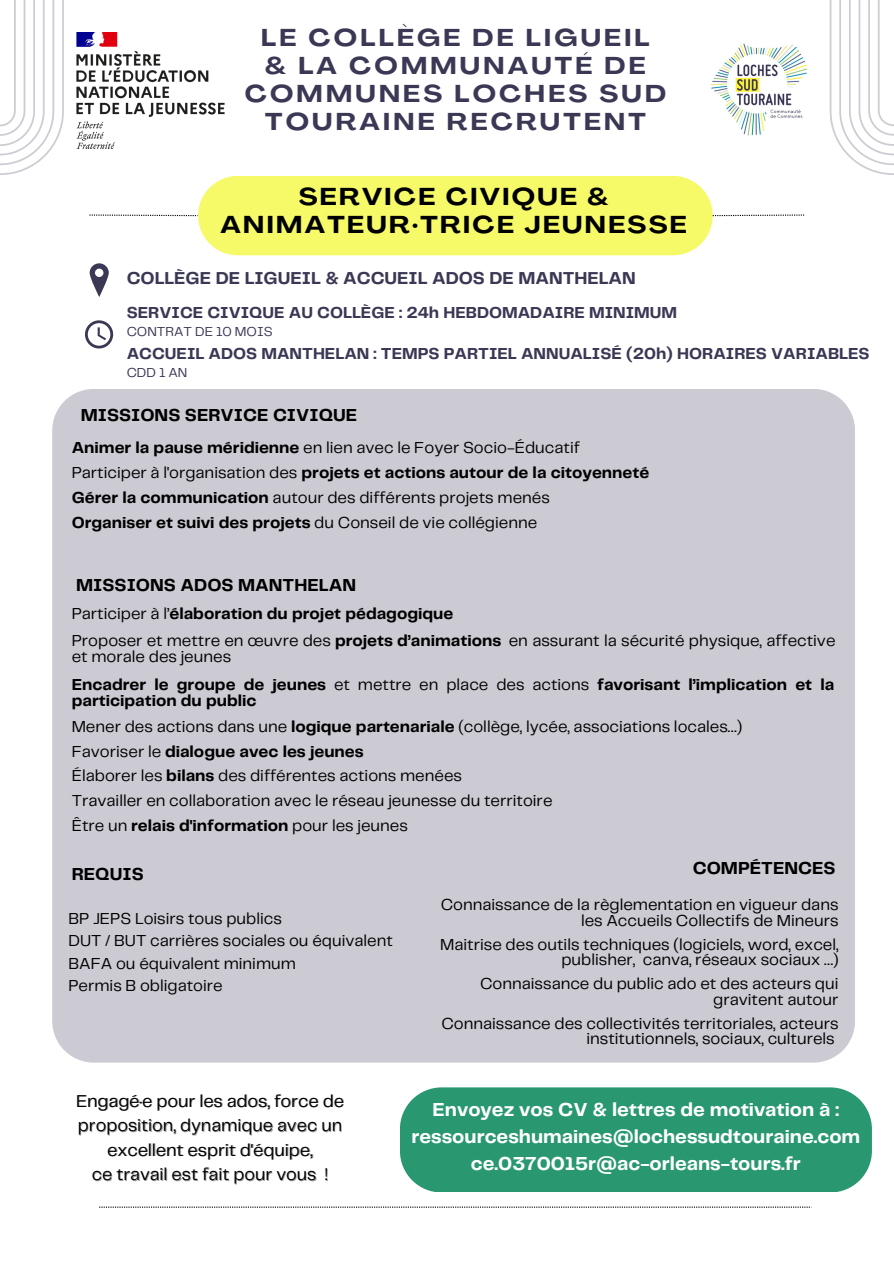
<style>
.page{position:relative;width:894px;height:1264px;background:#fff}
.page>*{position:absolute;margin:0;border:0;box-sizing:border-box;transform-origin:0 0}
.t1{font:700 expanded 24px/28.2px "Agrandir";letter-spacing:.135em;color:#3a3854;text-align:center}
.t2{font:700 expanded 24px "Agrandir";letter-spacing:.1em;color:#000}
.t3{font:700 19.5px/27px "Telegraf";color:#fff;text-align:center}
.t4{font:700 18px "Telegraf";color:#000}
.t5{font:700 18px "Telegraf";color:#3a3854}
.t6{font:17.85px/24.5px "Telegraf";color:#000;text-align:center}
.t7{font:16.5px/15.8px "Telegraf";color:#000;text-align:right}
.t8{font:700 16.5px/15.8px "Telegraf";color:#000}
.t9{font:700 16.5px "Telegraf";color:#3a3854}
.t10{font:13.5px "Telegraf";color:#3a3854}
.s1{font-weight:700}
.s2{font-weight:400}
.s3{color:rgb(0 0 0/.4)}
</style>
<div class="page">
<div style="left:52px;top:389px;width:802px;height:673px;background:#cccbd3"></div>
<div style="left:400px;top:1087px;width:471px;height:105px;background:#299871"></div>
<svg style="left:99px;top:1206px;width:711px;height:1px"></svg>
<svg style="left:89px;top:176px;width:715px;height:79px"></svg>
<svg style="left:829px;top:0;width:64px;height:175px"></svg>
<svg style="left:0;top:0;width:64px;height:175px"></svg>
<img style="left:710px;top:43px;width:98px;height:93px">
<svg style="left:90px;top:263px;width:19px;height:34px"></svg>
<svg style="left:85px;top:320px;width:28px;height:28px"></svg>
<img style="left:76px;top:32px;width:149px;height:116px">
<p class="t1" style="left:261px;top:25px;width:390px">LE COLLÈGE DE LIGUEIL</p>
<p class="t1" style="left:245px;top:54px;width:422px">&amp; LA COMMUNAUTÉ DE<br>COMMUNES LOCHES SUD<br>TOURAINE RECRUTENT</p>
<p class="t2" style="left:298px;top:187px;width:311px">SERVICE CIVIQUE &amp;</p>
<p class="t2" style="left:220px;top:215px;width:467px">ANIMATEUR·TRICE JEUNESSE</p>
<p class="t5" style="left:127px;top:270px;width:510px">COLLÈGE DE LIGUEIL &amp; ACCUEIL ADOS DE MANTHELAN</p>
<p class="t9" style="left:127px;top:305px;width:551px">SERVICE CIVIQUE AU COLLÈGE : 24h HEBDOMADAIRE MINIMUM</p>
<p class="t10" style="left:127px;top:326px;width:147px">CONTRAT DE 10 MOIS</p>
<p class="t9" style="left:127px;top:346px;width:744px">ACCUEIL ADOS MANTHELAN : TEMPS PARTIEL ANNUALISÉ (20h) HORAIRES VARIABLES</p>
<p class="t10" style="left:127px;top:366px;width:62px">CDD 1 AN</p>
<p class="t4" style="left:81px;top:408px;width:278px">MISSIONS SERVICE CIVIQUE</p>
<p class="t7" style="left:72px;top:441px;width:509px"><span class="s1">Animer la pause méridienne</span> en lien avec le Foyer Socio-Éducatif</p>
<p class="t8" style="left:72px;top:465px;width:579px"><span class="s2">Participer à l'organisation des</span> projets et actions autour de la citoyenneté</p>
<p class="t7" style="left:72px;top:490px;width:479px"><span class="s1">Gérer la communication</span> autour des différents projets menés</p>
<p class="t8" style="left:72px;top:515px;width:467px">Organiser et suivi des projets <span class="s2">du Conseil de vie collégienne</span></p>
<p class="t4" style="left:76px;top:577px;width:281px">MISSIONS ADOS MANTHELAN</p>
<p class="t8" style="left:72px;top:606px;width:383px"><span class="s2">Participer à l’</span>élaboration du projet pédagogique</p>
<p class="t7" style="left:72px;top:633px;width:765px;text-align:left">Proposer et mettre en œuvre des <span class="s1">projets d’animations</span> en assurant la sécurité physique, affective et morale des jeunes</p>
<p class="t8" style="left:72px;top:677px;width:764px">Encadrer le groupe de jeunes <span class="s2">et mettre en place des actions</span> favorisant l’implication et la participation du public</p>
<p class="t7" style="left:72px;top:719px;width:672px">Mener des actions dans une <span class="s1">logique partenariale</span> (collège, lycée, associations locales…)</p>
<p class="t8" style="left:72px;top:744px;width:293px"><span class="s2">Favoriser le</span> dialogue avec les jeunes</p>
<p class="t7" style="left:72px;top:769px;width:392px">Élaborer les <span class="s1">bilans</span> des différentes actions menées</p>
<p class="t7" style="left:72px;top:793px;width:482px">Travailler en collaboration avec le réseau jeunesse du territoire</p>
<p class="t7" style="left:72px;top:818px;width:337px">Être un <span class="s1">relais d'information</span> pour les jeunes</p>
<p class="t4" style="left:72px;top:866px;width:74px">REQUIS</p>
<p class="t7" style="left:68px;top:911px;width:215px">BP JEPS Loisirs tous publics</p>
<p class="t7" style="left:68px;top:933px;width:326px">DUT / BUT carrières sociales ou équivalent</p>
<p class="t7" style="left:68px;top:956px;width:229px">BAFA ou équivalent minimum</p>
<p class="t7" style="left:68px;top:978px;width:156px">Permis B obligatoire</p>
<p class="t6" style="left:76px;top:1089px;width:269px">Engagé·e pour les ados, force de proposition, dynamique avec un excellent esprit d'équipe,</p>
<p class="t6" style="left:92px;top:1162px;width:238px">ce travail est fait pour vous <span class="s3">!</span></p>
<p class="t4" style="left:692px;top:860px;width:144px">COMPÉTENCES</p>
<p class="t7" style="left:440px;top:897px;width:399px">Connaissance de la règlementation en vigueur dans les Accueils Collectifs de Mineurs</p>
<p class="t7" style="left:440px;top:937px;width:399px">Maitrise des outils techniques (logiciels, word, excel, publisher, canva, réseaux sociaux …)</p>
<p class="t7" style="left:480px;top:976px;width:360px">Connaissance du public ado et des acteurs qui gravitent autour</p>
<p class="t7" style="left:441px;top:1016px;width:398px">Connaissance des collectivités territoriales, acteurs institutionnels, sociaux, culturels</p>
<p class="t3" style="left:411px;top:1097px;width:450px">Envoyez vos CV &amp; lettres de motivation à : ressourceshumaines@lochessudtouraine.com</p>
<p class="t3" style="left:471px;top:1151px;width:331px">ce.0370015r@ac-orleans-tours.fr</p>
</div>
